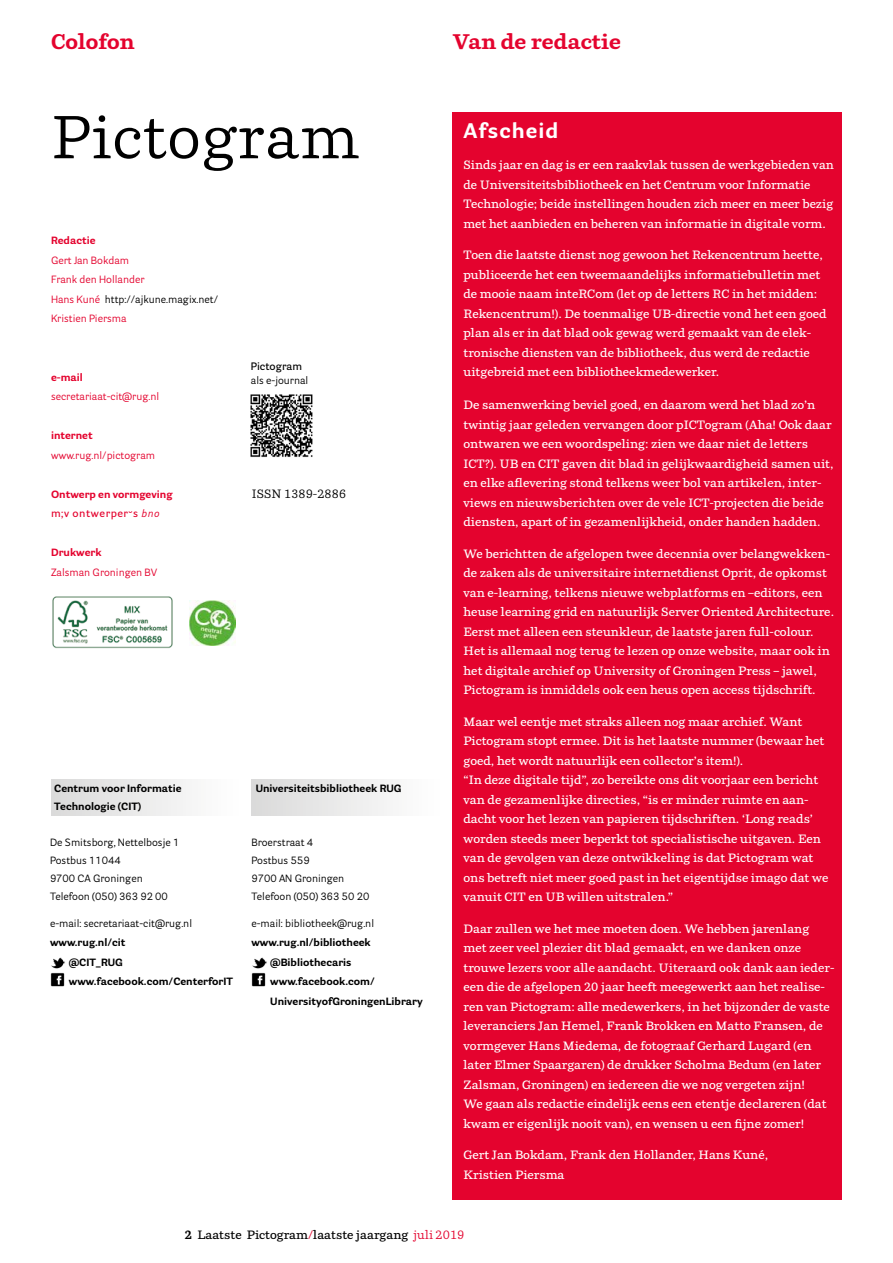
<style>
.page{position:relative;width:893px;height:1263px;background:#fff}
.page>*{position:absolute;margin:0;border:0;box-sizing:border-box;transform-origin:0 0}
.t1{font:60px "Parry";letter-spacing:.025em;color:#000}
.t2{font:700 21px "Parry";color:#e4032e}
.t3{font:700 21px "Parry Grotesque";letter-spacing:.05em;color:#fff}
.t4{font:600 12px/19.5px "Parry";color:#fff}
.t5{font:600 12px "Parry";color:#000}
.t6{font:12px "Parry";color:#000}
.t7{font:700 10.5px/19.5px "Parry Grotesque";color:#000}
.t8{font:10.5px/18px "Parry Grotesque";color:#000}
.t9{font:10.5px/19.5px "Parry Grotesque";color:#e4032e}
.t10{font:700 10.5px/19.5px "Parry Grotesque";color:#e4032e}
.t11{font:600 10.5px "Parry Grotesque";color:#000}
.s1{color:#000}
.s2{font-weight:600}
.s3{font-weight:400;font-style:italic}
.s4{font-weight:700}
.s5{color:#e4032e}
.s6{font-weight:400;color:#e4032e}
</style>
<div class="page">
<div style="left:453px;top:112px;width:389px;height:1088px;background:#e4032e"></div>
<div style="left:51px;top:779px;width:188px;height:36px;background:linear-gradient(to right,#dadad9,#fefffe)"></div>
<div style="left:252px;top:779px;width:188px;height:36px;background:linear-gradient(to right,#dadad9,#feffff)"></div>
<img style="left:51px;top:957px;width:14px;height:12px">
<img style="left:50px;top:972px;width:14px;height:15px">
<img style="left:252px;top:957px;width:15px;height:12px">
<img style="left:251px;top:972px;width:15px;height:15px">
<img style="left:250px;top:394px;width:63px;height:63px">
<img style="left:190px;top:600px;width:46px;height:46px">
<img style="left:52px;top:596px;width:121px;height:52px">
<h2 class="t2" style="left:51px;top:29px;width:85px">Colofon</h2>
<h2 class="t2" style="left:453px;top:29px;width:170px">Van de redactie</h2>
<h1 class="t1" style="left:51px;top:100px;width:309px">Pictogram</h1>
<p class="t10" style="left:51px;top:230px;width:46px">Redactie</p>
<p class="t9" style="left:51px;top:250px;width:169px">Gert Jan Bokdam<br>Frank den Hollander<br>Hans Kuné <span class="s1">http://ajkune.magix.net/<br></span>Kristien Piersma</p>
<p class="t10" style="left:51px;top:367px;width:33px">e-mail</p>
<p class="t9" style="left:51px;top:387px;width:110px">secretariaat-cit@rug.nl</p>
<p class="t10" style="left:51px;top:425px;width:43px">internet</p>
<p class="t9" style="left:51px;top:445px;width:106px">www.rug.nl/pictogram</p>
<p class="t10" style="left:51px;top:484px;width:123px">Ontwerp en vormgeving <span class="s2">m;v ontwerper˘s</span> <span class="s3">bno</span></p>
<p class="t10" style="left:51px;top:542px;width:52px">Drukwerk</p>
<p class="t9" style="left:51px;top:562px;width:108px">Zalsman Groningen BV</p>
<p class="t11" style="left:251px;top:360px;width:53px">Pictogram</p>
<p class="t8" style="left:251px;top:371px;width:59px">als e-journal</p>
<p class="t6" style="left:252px;top:486px;width:96px">ISSN 1389-2886</p>
<p class="t7" style="left:54px;top:779px;width:129px;line-height:18px">Centrum voor Informatie<br>Technologie (CIT)</p>
<p class="t8" style="left:50px;top:833px;width:131px">De Smitsborg, Nettelbosje 1<br>Postbus 11044<br>9700 CA Groningen<br>Telefoon (050) 363 92 00</p>
<p class="t8" style="left:50px;top:914px;width:144px">e-mail: secretariaat-cit@rug.nl</p>
<p class="t7" style="left:69px;top:932px;width:166px;text-indent:-19px">www.rug.nl/cit<br>@CIT_RUG www.facebook.com/CenterforIT</p>
<p class="t7" style="left:256px;top:778px;width:147px">Universiteitsbibliotheek RUG</p>
<p class="t8" style="left:251px;top:833px;width:119px">Broerstraat 4<br>Postbus 559<br>9700 AN Groningen<br>Telefoon (050) 363 50 20</p>
<p class="t8" style="left:251px;top:914px;width:124px">e-mail: bibliotheek@rug.nl</p>
<p class="t7" style="left:270px;top:932px;width:154px;text-indent:-19px">www.rug.nl/bibliotheek @Bibliothecaris www.facebook.com/<br>UniversityofGroningenLibrary</p>
<h2 class="t3" style="left:463px;top:117px;width:97px">Afscheid</h2>
<p class="t4" style="left:463px;top:155px;width:372px">Sinds jaar en dag is er een raakvlak tussen de werkgebieden van de Universiteitsbibliotheek en het Centrum voor Informatie Technologie; beide instellingen houden zich meer en meer bezig met het aanbieden en beheren van informatie in digitale vorm.</p>
<p class="t4" style="left:463px;top:245px;width:365px">Toen die laatste dienst nog gewoon het Rekencentrum heette, publiceerde het een tweemaandelijks informatiebulletin met de mooie naam inteRCom (let op de letters RC in het midden:<br>Rekencentrum!). De toenmalige UB-directie vond het een goed plan als er in dat blad ook gewag werd gemaakt van de elek&shy;tronische diensten van de bibliotheek, dus werd de redactie uitgebreid met een bibliotheekmedewerker.</p>
<p class="t4" style="left:463px;top:395px;width:372px">De samenwerking beviel goed, en daarom werd het blad zo’n twintig jaar geleden vervangen door pICTogram (Aha! Ook daar ontwaren we een woordspeling: zien we daar niet de letters ICT?). UB en CIT gaven dit blad in gelijkwaardigheid samen uit, en elke aflevering stond telkens weer bol van artikelen, inter&shy;views en nieuwsberichten over de vele ICT-projecten die beide diensten, apart of in gezamenlijkheid, onder handen hadden.</p>
<p class="t4" style="left:463px;top:543px;width:372px">We berichtten de afgelopen twee decennia over belangwekken&shy;de zaken als de universitaire internetdienst Oprit, de opkomst van e-learning, telkens nieuwe webplatforms en –editors, een heuse learning grid en natuurlijk Server Oriented Architecture.<br>Eerst met alleen een steunkleur, de laatste jaren full-colour.<br>Het is allemaal nog terug te lezen op onze website, maar ook in het digitale archief op University of Groningen Press – jawel, Pictogram is inmiddels ook een heus open access tijdschrift.</p>
<p class="t4" style="left:463px;top:711px;width:366px">Maar wel eentje met straks alleen nog maar archief. Want Pictogram stopt ermee. Dit is het laatste nummer (bewaar het goed, het wordt natuurlijk een collector’s item!).<br>“In deze digitale tijd”, zo bereikte ons dit voorjaar een bericht van de gezamenlijke directies, “is er minder ruimte en aan&shy;dacht voor het lezen van papieren tijdschriften. ‘Long reads’ worden steeds meer beperkt tot specialistische uitgaven. Een van de gevolgen van deze ontwikkeling is dat Pictogram wat ons betreft niet meer goed past in het eigentijdse imago dat we vanuit CIT en UB willen uitstralen.”</p>
<p class="t4" style="left:463px;top:918px;width:372px">Daar zullen we het mee moeten doen. We hebben jarenlang met zeer veel plezier dit blad gemaakt, en we danken onze trouwe lezers voor alle aandacht. Uiteraard ook dank aan ieder&shy;een die de afgelopen 20 jaar heeft meegewerkt aan het realise&shy;ren van Pictogram: alle medewerkers, in het bijzonder de vaste leveranciers Jan Hemel, Frank Brokken en Matto Fransen, de vormgever Hans Miedema, de fotograaf Gerhard Lugard (en later Elmer Spaargaren) de drukker Scholma Bedum (en later Zalsman, Groningen) en iedereen die we nog vergeten zijn!<br>We gaan als redactie eindelijk eens een etentje declareren (dat kwam er eigenlijk nooit van), en wensen u een fijne zomer!</p>
<p class="t4" style="left:463px;top:1145px;width:306px">Gert Jan Bokdam, Frank den Hollander, Hans Kuné,<br>Kristien Piersma</p>
<p class="t5" style="left:185px;top:1227px;width:281px"><span class="s4">2</span> Laatste Pictogram<span class="s5">/</span>laatste jaargang <span class="s6">juli 2019</span></p>
</div>
